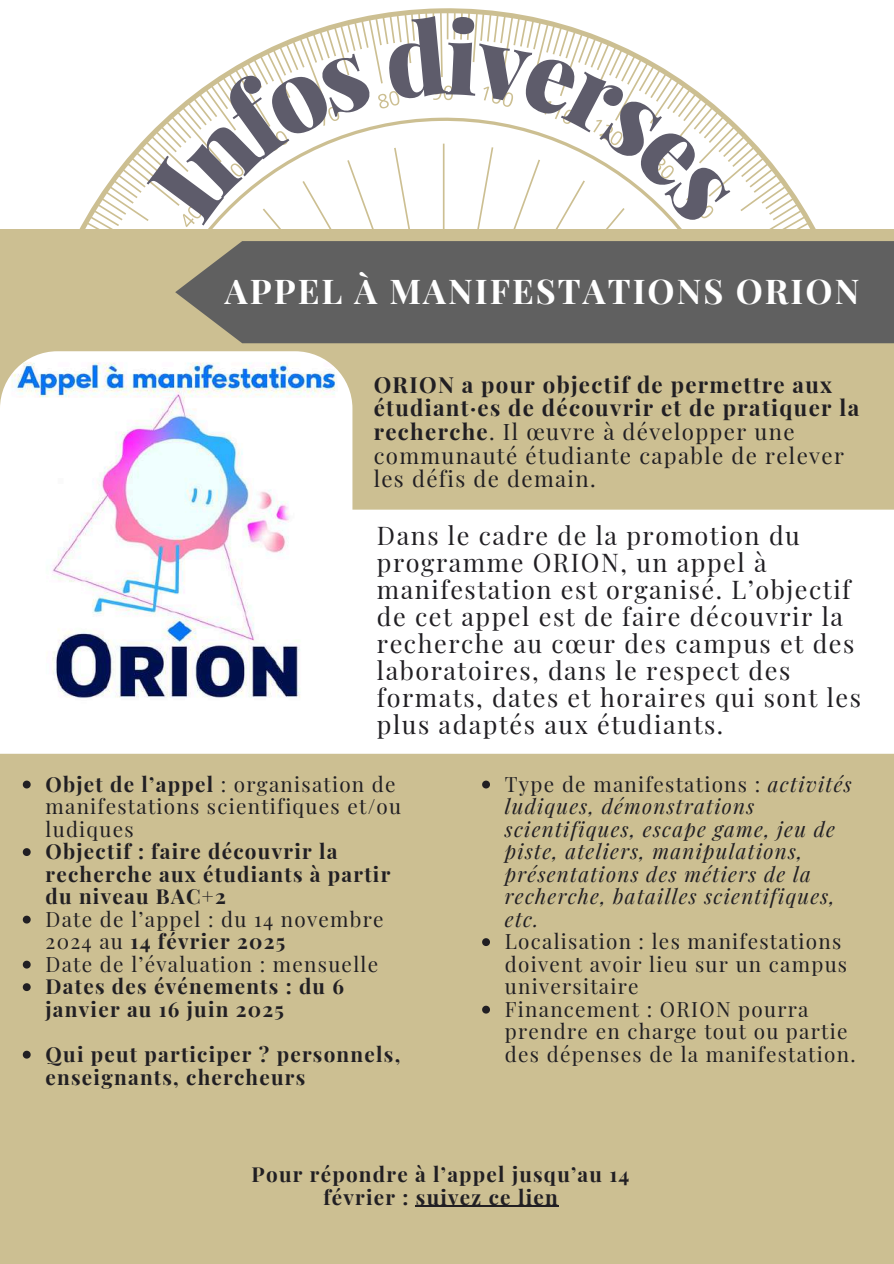
<style>
.page{position:relative;width:894px;height:1264px;background:#fff}
.page>*{position:absolute;margin:0;border:0;box-sizing:border-box;transform-origin:0 0}
.t1{font:700 34.2px "Playfair Display";letter-spacing:.06em;color:#fff}
.t2{font:25.2px/27px "Playfair Display";letter-spacing:.06em;color:#211f23}
.t3{font:700 22.2px/23.7px "Playfair Display";letter-spacing:.06em;color:#211f23}
.t4{font:20.7px/22.5px "Playfair Display";letter-spacing:.06em;color:#211f23}
.t5{font:700 20.7px/22.5px "Playfair Display";letter-spacing:.06em;color:#211f23}
.t6{font:italic 20.7px/22.5px "Playfair Display";letter-spacing:.06em;color:#211f23}
.s1{font-weight:400}
.s2{font-style:normal}
.s3{font-weight:700}
</style>
<div class="page">
<svg style="left:29px;top:8px;width:835px;height:222px"></svg>
<div style="left:0;top:230px;width:893px;height:1033px;background:#ccbf92"></div>
<div style="left:0;top:509px;width:893px;height:244px;background:#fff"></div>
<img style="left:0;top:351px;width:352px;height:352px;border-radius:57px">
<div style="left:175px;top:241px;width:718px;height:102px;background:#606060"></div>
<svg style="left:23px;top:780px;width:8px;height:8px"></svg>
<svg style="left:23px;top:848px;width:8px;height:8px"></svg>
<svg style="left:23px;top:915px;width:8px;height:8px"></svg>
<svg style="left:23px;top:960px;width:8px;height:8px"></svg>
<svg style="left:23px;top:983px;width:8px;height:8px"></svg>
<svg style="left:23px;top:1050px;width:8px;height:8px"></svg>
<svg style="left:482px;top:780px;width:8px;height:8px"></svg>
<svg style="left:482px;top:938px;width:8px;height:8px"></svg>
<svg style="left:482px;top:1005px;width:8px;height:8px"></svg>
<hr style="left:416px;top:1205px;width:143px;height:1px;background:#211f23">
<svg style="left:146px;top:52px;width:227px;height:173px"></svg>
<svg style="left:384px;top:14px;width:348px;height:212px"></svg>
<h1 class="t1" style="left:225px;top:267px;width:636px">APPEL À MANIFESTATIONS ORION</h1>
<p class="t3" style="left:373px;top:371px;width:487px">ORION a pour objectif de permettre aux étudiant·es de découvrir et de pratiquer la recherche<span class="s1">. Il œuvre à développer une communauté étudiante capable de relever les défis de demain.</span></p>
<p class="t2" style="left:377px;top:520px;width:485px">Dans le cadre de la promotion du programme ORION, un appel à manifestation est organisé. L’objectif de cet appel est de faire découvrir la recherche au cœur des campus et des laboratoires, dans le respect des formats, dates et horaires qui sont les plus adaptés aux étudiants.</p>
<p class="t6" style="left:504px;top:772px;width:348px"><span class="s2">Type de manifestations :</span> activités ludiques, démonstrations scientifiques, escape game, jeu de piste, ateliers, manipulations, présentations des métiers de la recherche, batailles scientifiques, etc.</p>
<p class="t4" style="left:504px;top:929px;width:352px">Localisation : les manifestations doivent avoir lieu sur un campus universitaire<br>Financement : ORION pourra prendre en charge tout ou partie des dépenses de la manifestation.</p>
<p class="t4" style="left:46px;top:772px;width:357px"><span class="s3">Objet de l’appel</span> : organisation de manifestations scientifiques et/ou ludiques</p>
<p class="t5" style="left:46px;top:839px;width:346px">Objectif : faire découvrir la recherche aux étudiants à partir du niveau BAC+2</p>
<p class="t4" style="left:46px;top:907px;width:339px">Date de l’appel : du 14 novembre<br>2024 au <span class="s3">14 février 2025<br></span>Date de l’évaluation : mensuelle</p>
<p class="t5" style="left:46px;top:974px;width:300px">Dates des événements : du 6 janvier au 16 juin 2025</p>
<p class="t5" style="left:46px;top:1042px;width:356px">Qui peut participer ? personnels, enseignants, chercheurs</p>
<p class="t5" style="left:251px;top:1162px;width:379px;text-align:center">Pour répondre à l’appel jusqu’au 14 février : suivez ce lien</p>
</div>
